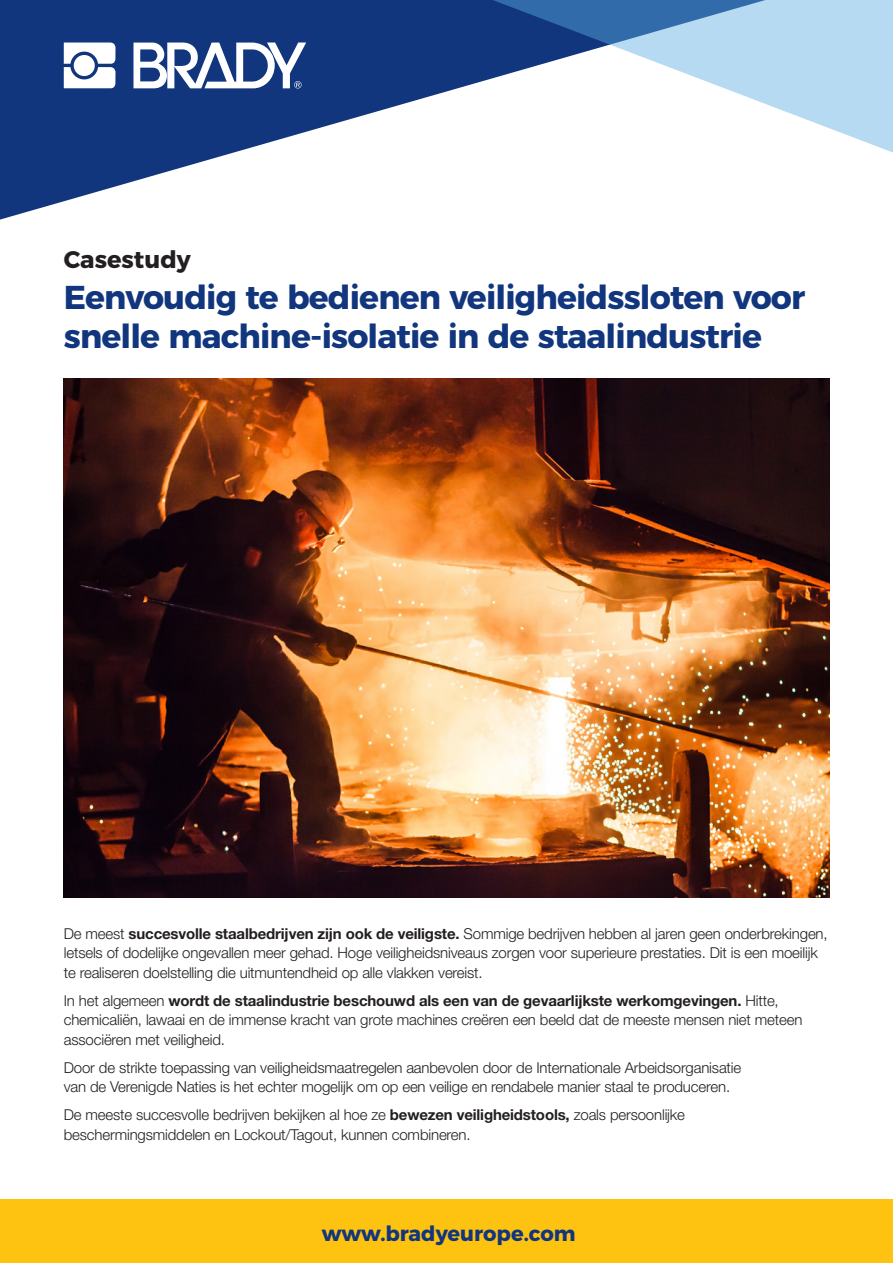
<style>
.page{position:relative;width:893px;height:1263px;background:#fff}
.page>*{position:absolute;margin:0;border:0;box-sizing:border-box;transform-origin:0 0}
.t1{font:700 33px/39px "Montserrat";letter-spacing:-.025em;color:#11367e}
.t2{font:700 24px "Montserrat";color:#231f20}
.t3{font:700 21px "Montserrat";color:#11367e}
.t4{font:300 15px/19.5px "Helvetica Neue LT Pro";letter-spacing:-.01em;color:#231f20}
.s1{font-weight:700}
</style>
<div class="page">
<svg style="left:0;top:0;width:459px;height:220px;fill:#11367e"></svg>
<div style="left:0;top:1199px;width:893px;height:64px;background:#fec210"></div>
<svg style="left:459px;top:0;width:434px;height:153px"></svg>
<svg style="left:64px;top:43px;width:51px;height:45px"></svg>
<div style="left:74px;top:55px;width:21px;height:21px;background:#fff;border-radius:50%"></div>
<svg style="left:133px;top:43px;width:173px;height:45px"></svg>
<img style="left:64px;top:378px;width:765px;height:519px">
<p class="t2" style="left:64px;top:239px;width:129px">Casestudy</p>
<p class="t1" style="left:64px;top:275px;width:743px">Eenvoudig te bedienen veiligheidssloten voor snelle machine-isolatie in de staalindustrie</p>
<p class="t4" style="left:64px;top:923px;width:765px">De meest <span class="s1">succesvolle staalbedrijven zijn ook de veiligste.</span> Sommige bedrijven hebben al jaren geen onderbrekingen, letsels of dodelijke ongevallen meer gehad. Hoge veiligheidsniveaus zorgen voor superieure prestaties. Dit is een moeilijk te realiseren doelstelling die uitmuntendheid op alle vlakken vereist.</p>
<p class="t4" style="left:64px;top:990px;width:740px">In het algemeen <span class="s1">wordt de staalindustrie beschouwd als een van de gevaarlijkste werkomgevingen.</span> Hitte, chemicaliën, lawaai en de immense kracht van grote machines creëren een beeld dat de meeste mensen niet meteen associëren met veiligheid.</p>
<p class="t4" style="left:64px;top:1057px;width:679px">Door de strikte toepassing van veiligheidsmaatregelen aanbevolen door de Internationale Arbeidsorganisatie van de Verenigde Naties is het echter mogelijk om op een veilige en rendabele manier staal te produceren.</p>
<p class="t4" style="left:64px;top:1105px;width:623px">De meeste succesvolle bedrijven bekijken al hoe ze <span class="s1">bewezen veiligheidstools,</span> zoals persoonlijke beschermingsmiddelen en Lockout/Tagout, kunnen combineren.</p>
<p class="t3" style="left:322px;top:1216px;width:255px">www.bradyeurope.com</p>
</div>
